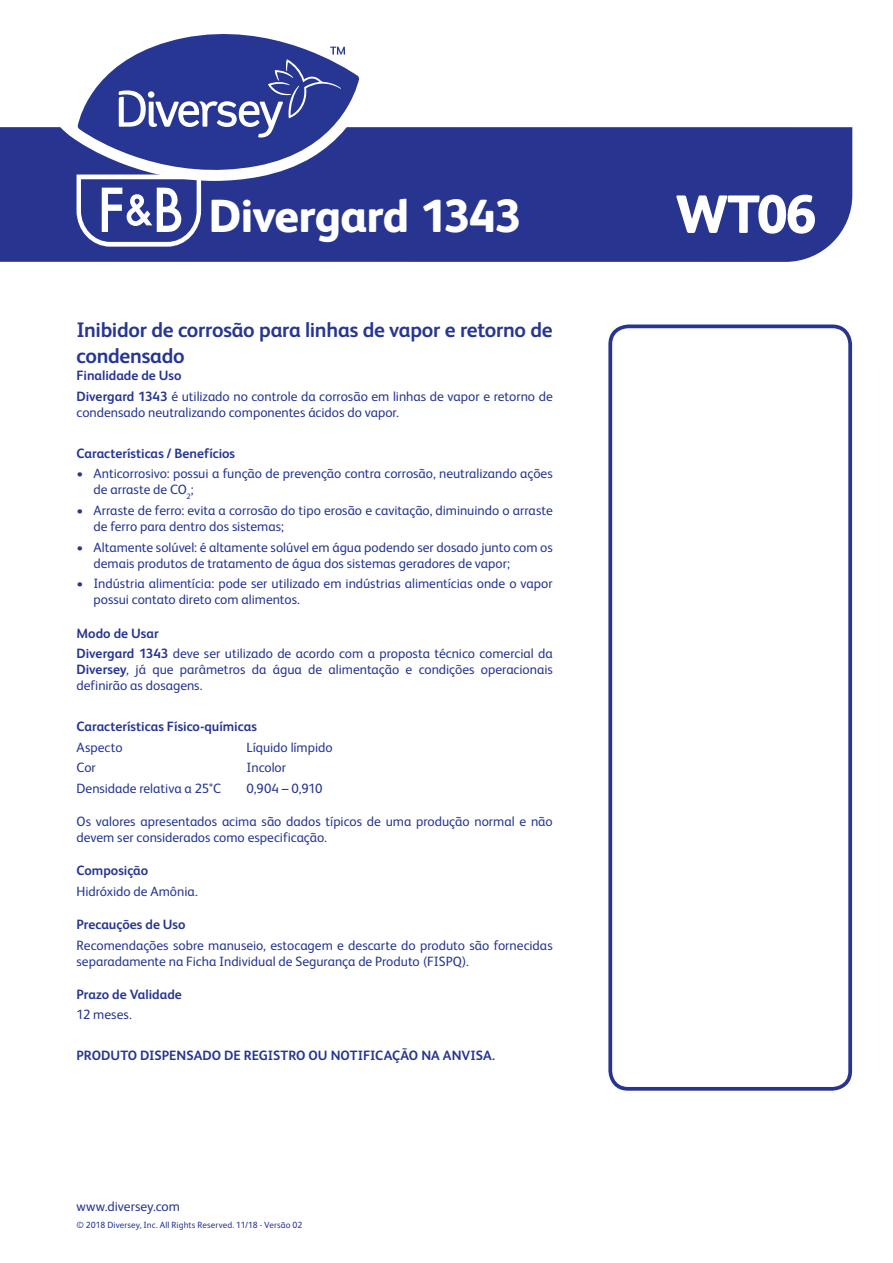
<style>
.page{position:relative;width:893px;height:1263px;background:#fff}
.page>*{position:absolute;margin:0;border:0;box-sizing:border-box;transform-origin:0 0}
.t1{font:800 54px "FS Albert Pro";color:#fff}
.t2{font:800 46.5px "FS Albert Pro";letter-spacing:-.02em;color:#fff}
.Product_Description{font:700 21px/25.2px "FS Albert Pro";letter-spacing:-.015em;color:#263692}
.Maintext{font:13.5px/16.2px "FS Albert Pro";color:#263692}
.Maintext-2{font:700 13.5px "FS Albert Pro";color:#263692}
.Subheads{font:13.5px/16.2px "FS Albert Pro";color:#263692}
.Subheads-2{font:700 13.5px "FS Albert Pro";color:#263692}
.t3{font:9px "FS Albert Pro";letter-spacing:.01em;color:#263692}
.s1{font-weight:700}
</style>
<div class="page">
<div style="left:0;top:127px;width:852px;height:135px;background:#273591"></div>
<svg style="left:77px;top:181px;width:124px;height:66px"></svg>
<svg style="left:608px;top:324px;width:244px;height:767px"></svg>
<svg style="left:58px;top:78px;width:316px;height:103px"></svg>
<svg style="left:78px;top:34px;width:281px;height:148px;fill:#273692"></svg>
<svg style="left:119px;top:47px;width:226px;height:91px;background:#4a58a4"></svg>
<p class="t2" style="left:208px;top:179px;width:314px">Divergard 1343</p>
<p class="Product_Description" style="left:77px;top:316px;width:478px">Inibidor de corrosão para linhas de vapor e retorno de condensado</p>
<p class="Maintext-2" style="left:77px;top:366px;width:107px">Finalidade de Uso</p>
<p class="Maintext" style="left:77px;top:387px;width:478px"><span class="s1">Divergard 1343</span> é utilizado no controle da corrosão em linhas de vapor e retorno de condensado neutralizando componentes ácidos do vapor.</p>
<p class="Maintext-2" style="left:77px;top:444px;width:160px">Características / Benefícios</p>
<p class="Maintext" style="left:94px;top:464px;width:461px;text-indent:-17px">• Anticorrosivo: possui a função de prevenção contra corrosão, neutralizando ações de arraste de CO<sub>2</sub>;</p>
<p class="Maintext" style="left:94px;top:501px;width:461px;text-indent:-17px">• Arraste de ferro: evita a corrosão do tipo erosão e cavitação, diminuindo o arraste de ferro para dentro dos sistemas;</p>
<p class="Maintext" style="left:94px;top:538px;width:461px;text-indent:-17px">• Altamente solúvel: é altamente solúvel em água podendo ser dosado junto com os demais produtos de tratamento de água dos sistemas geradores de vapor;</p>
<p class="Maintext" style="left:94px;top:574px;width:461px;text-indent:-17px">• Indústria alimentícia: pode ser utilizado em indústrias alimentícias onde o vapor possui contato direto com alimentos.</p>
<p class="Subheads-2" style="left:77px;top:623px;width:84px">Modo de Usar</p>
<p class="Maintext" style="left:77px;top:644px;width:478px;text-align:justify"><span class="s1">Divergard 1343</span> deve ser utilizado de acordo com a proposta técnico comercial da <span class="s1">Diversey</span>, já que parâmetros da água de alimentação e condições operacionais definirão as dosagens.</p>
<p class="Maintext-2" style="left:77px;top:717px;width:182px">Características Físico-químicas</p>
<p class="Maintext" style="left:77px;top:738px;width:48px">Aspecto</p>
<p class="Maintext" style="left:247px;top:738px;width:87px">Líquido límpido</p>
<p class="Maintext" style="left:77px;top:758px;width:21px">Cor</p>
<p class="Maintext" style="left:247px;top:758px;width:41px">Incolor</p>
<p class="Maintext" style="left:77px;top:779px;width:146px">Densidade relativa a 25°C</p>
<p class="Maintext" style="left:247px;top:779px;width:78px">0,904 – 0,910</p>
<p class="Subheads" style="left:77px;top:812px;width:478px">Os valores apresentados acima são dados típicos de uma produção normal e não devem ser considerados como especificação.</p>
<p class="Subheads-2" style="left:77px;top:861px;width:73px">Composição</p>
<p class="Maintext" style="left:77px;top:882px;width:123px">Hidróxido de Amônia.</p>
<p class="Subheads-2" style="left:77px;top:915px;width:111px">Precauções de Uso</p>
<p class="Maintext" style="left:77px;top:936px;width:478px">Recomendações sobre manuseio, estocagem e descarte do produto são fornecidas separadamente na Ficha Individual de Segurança de Produto (FISPQ).</p>
<p class="Subheads-2" style="left:77px;top:985px;width:107px">Prazo de Validade</p>
<p class="Maintext" style="left:77px;top:1006px;width:57px">12 meses.</p>
<p class="Maintext-2" style="left:77px;top:1046px;width:420px">PRODUTO DISPENSADO DE REGISTRO OU NOTIFICAÇÃO NA ANVISA.</p>
<p class="Maintext" style="left:77px;top:1197px;width:105px">www.diversey.com</p>
<p class="t3" style="left:77px;top:1218px;width:227px">© 2018 Diversey, Inc. All Rights Reserved. 11/18 - Versão 02</p>
<p class="t1" style="left:675px;top:172px;width:142px">WT06</p>
</div>
